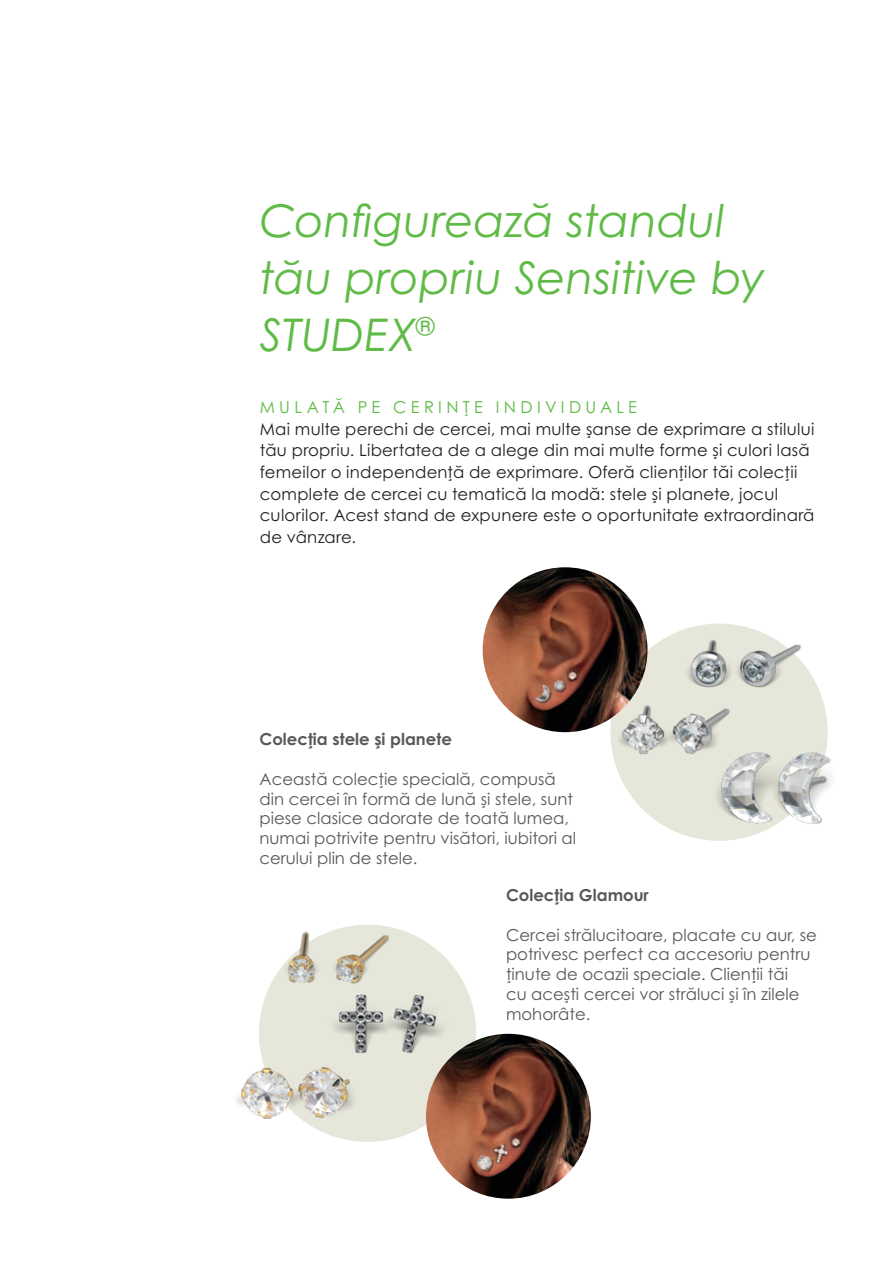
<style>
.page{position:relative;width:893px;height:1263px;background:#fff}
.page>*{position:absolute;margin:0;border:0;box-sizing:border-box;transform-origin:0 0}
.t1{font:italic 45px/57px "Century Gothic Pro";color:#60bb46}
.t2{font:16.5px/19.8px "Century Gothic Pro";color:#57585a}
.t3{font:16.5px/21.6px "Century Gothic Pro";letter-spacing:.015em;color:#231f20}
.t4{font:700 16.5px "Century Gothic Pro";color:#57585a}
.t5{font:16.5px "Century Gothic Pro";letter-spacing:.255em;color:#60bb46}
</style>
<div class="page">
<div style="left:610px;top:623px;width:218px;height:218px;background:#e7e6da;border-radius:50%"></div>
<img style="left:680px;top:623px;width:131px;height:65px">
<img style="left:610px;top:667px;width:131px;height:130px">
<img style="left:710px;top:731px;width:122px;height:110px">
<img style="left:483px;top:567px;width:164px;height:165px;border-radius:82px">
<div style="left:259px;top:925px;width:217px;height:217px;background:#e7e6da;border-radius:50%"></div>
<img style="left:236px;top:1042px;width:125px;height:100px">
<img style="left:323px;top:963px;width:131px;height:131px">
<img style="left:426px;top:1034px;width:165px;height:165px;border-radius:82px">
<img style="left:269px;top:924px;width:131px;height:100px">
<h1 class="t1" style="left:260px;top:192px;width:507px">Configurează standul tău propriu Sensitive by<br>STUDEX<sup>®</sup></h1>
<p class="t5" style="left:260px;top:397px;width:379px">MULATĂ PE CERINȚE INDIVIDUALE</p>
<p class="t3" style="left:260px;top:418px;width:556px">Mai multe perechi de cercei, mai multe șanse de exprimare a stilului tău propriu. Libertatea de a alege din mai multe forme și culori lasă femeilor o independență de exprimare. Oferă clienților tăi colecții complete de cercei cu tematică la modă: stele și planete, jocul culorilor. Acest stand de expunere este o oportunitate extraordinară de vânzare.</p>
<p class="t4" style="left:260px;top:729px;width:194px">Colecția stele și planete</p>
<p class="t2" style="left:260px;top:769px;width:318px">Această colecție specială, compusă din cercei în formă de lună și stele, sunt piese clasice adorate de toată lumea, numai potrivite pentru visători, iubitori al cerului plin de stele.</p>
<p class="t4" style="left:506px;top:885px;width:144px">Colecția Glamour</p>
<p class="t2" style="left:506px;top:924px;width:312px">Cercei strălucitoare, placate cu aur, se potrivesc perfect ca accesoriu pentru ținute de ocazii speciale. Clienții tăi<br>cu acești cercei vor străluci și în zilele mohorâte.</p>
</div>
